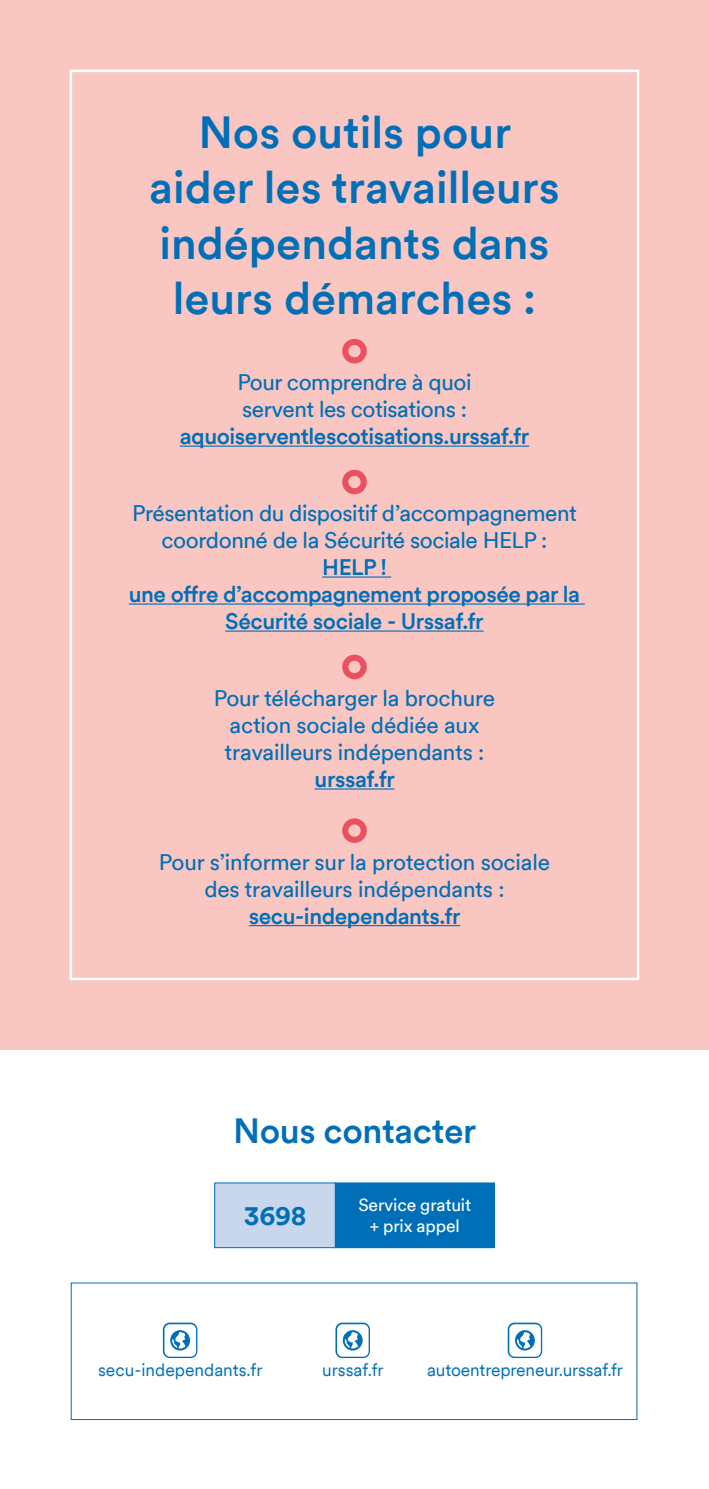
<style>
.page{position:relative;width:709px;height:1489px;background:#fff}
.page>*{position:absolute;margin:0;border:0;box-sizing:border-box;transform-origin:0 0}
.t1{font:500 45px/55px "Circular";color:#006fb8;text-align:center}
.t2{font:500 35px "Circular";letter-spacing:-.01em;color:#006fb8}
.t3{font:700 27px "Circular";color:#006fb8}
.t4{font:22.5px/27px "Circular";letter-spacing:-.02em;color:#006fb8;text-align:center}
.t5{font:500 22.5px/27px "Circular";letter-spacing:-.02em;color:#006fb8;text-align:center}
.t6{font:17.5px "Circular";letter-spacing:-.01em;color:#006fb8}
.t7{font:17.5px/21px "Circular";letter-spacing:-.01em;color:#fff;text-align:center}
</style>
<div class="page">
<div style="left:0;top:0;width:709px;height:1049px;background:#f9c6c1"></div>
<hr style="left:180px;top:445px;width:349px;height:1px;background:#006fb8">
<hr style="left:322px;top:576px;width:69px;height:1px;background:#006fb8">
<hr style="left:129px;top:603px;width:456px;height:1px;background:#006fb8">
<hr style="left:225px;top:630px;width:258px;height:1px;background:#006fb8">
<hr style="left:314px;top:788px;width:80px;height:1px;background:#006fb8">
<hr style="left:249px;top:925px;width:211px;height:1px;background:#006fb8">
<svg style="left:342px;top:339px;width:25px;height:24px"></svg>
<svg style="left:342px;top:469px;width:25px;height:25px"></svg>
<svg style="left:342px;top:654px;width:25px;height:25px"></svg>
<svg style="left:342px;top:818px;width:25px;height:24px"></svg>
<svg style="left:507px;top:1322px;width:35px;height:35px"></svg>
<svg style="left:335px;top:1322px;width:35px;height:35px"></svg>
<svg style="left:163px;top:1322px;width:34px;height:35px"></svg>
<div style="left:215px;top:1182px;width:121px;height:65px;background:#c8d7ec"></div>
<div style="left:335px;top:1182px;width:159px;height:65px;background:#006fb8"></div>
<div style="left:335px;top:1182px;width:159px;height:65px;border:1px solid #006fb8"></div>
<h1 class="t1" style="left:149px;top:106px;width:412px">Nos outils pour aider les travailleurs indépendants dans leurs démarches :</h1>
<p class="t4" style="left:237px;top:369px;width:236px;text-align:left">Pour comprendre à quoi servent les cotisations :</p>
<p class="t5" style="left:180px;top:423px;width:351px">aquoiserventlescotisations.urssaf.fr</p>
<p class="t4" style="left:132px;top:500px;width:446px">Présentation du dispositif d’accompagnement coordonné de la Sécurité sociale HELP :</p>
<p class="t5" style="left:129px;top:554px;width:453px">HELP !<br>une offre d’accompagnement proposée par la<br>Sécurité sociale - Urssaf.fr</p>
<p class="t4" style="left:214px;top:685px;width:283px">Pour télécharger la brochure action sociale dédiée aux travailleurs indépendants :</p>
<p class="t5" style="left:314px;top:766px;width:82px">urssaf.fr</p>
<p class="t4" style="left:159px;top:848px;width:392px">Pour s’informer sur la protection sociale des travailleurs indépendants :</p>
<p class="t5" style="left:249px;top:902px;width:213px">secu-independants.fr</p>
<h2 class="t2" style="left:233px;top:1109px;width:244px">Nous contacter</h2>
<p class="t3" style="left:244px;top:1199px;width:64px">3698</p>
<p class="t7" style="left:358px;top:1194px;width:114px">Service gratuit + prix appel</p>
<p class="t6" style="left:98px;top:1358px;width:166px">secu-independants.fr</p>
<p class="t6" style="left:322px;top:1358px;width:63px">urssaf.fr</p>
<p class="t6" style="left:427px;top:1358px;width:197px">autoentrepreneur.urssaf.fr</p>
</div>
